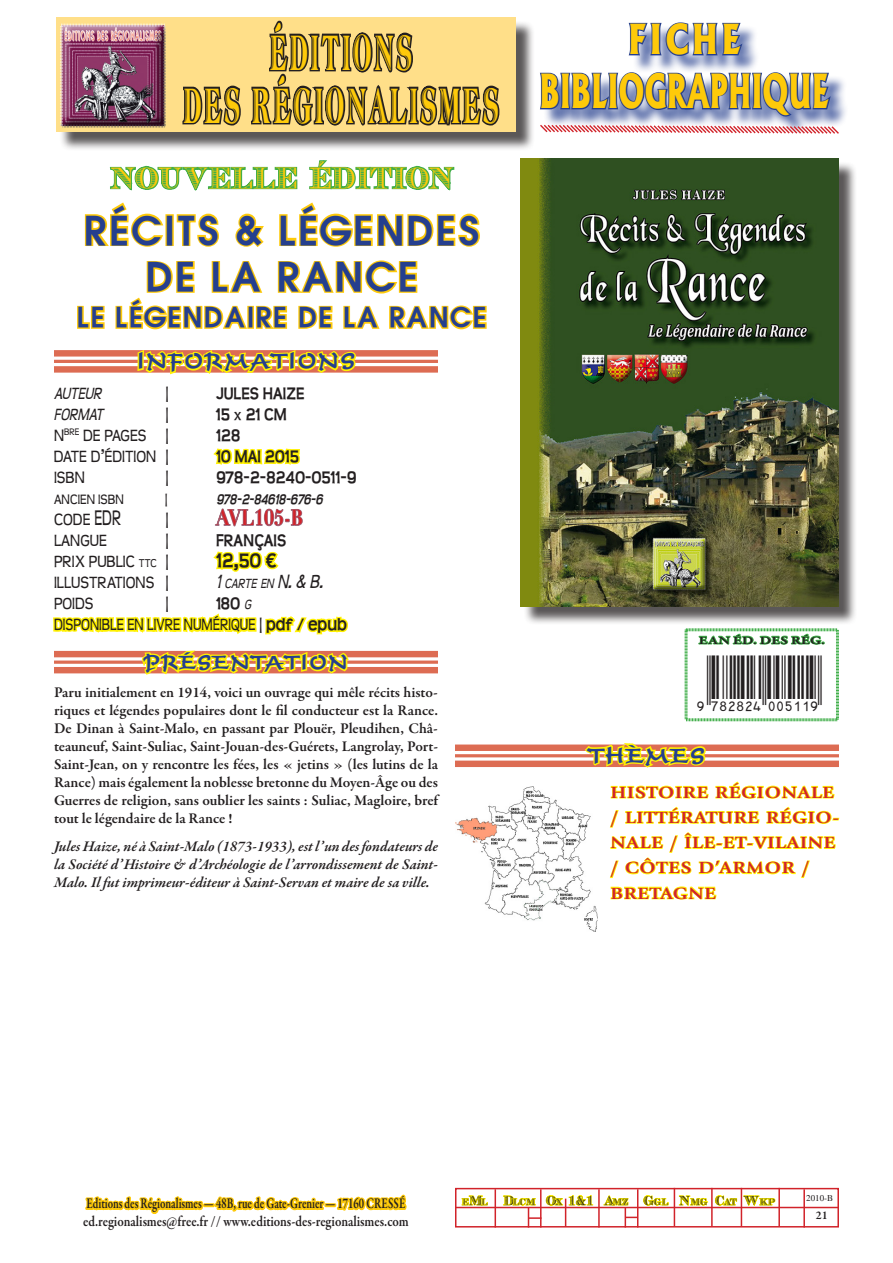
<style>
.page{position:relative;width:893px;height:1263px;background:#fff}
.page>*{position:absolute;margin:0;border:0;box-sizing:border-box;transform-origin:0 0}
.t1{font:48.75px/52.9px "Atlantic Inline";letter-spacing:.09em;color:#feca0a;text-align:center;scale:.45 1}
.t2{font:800 45px "Albertus";color:#feca0a;scale:.64 1}
.t3{font:800 39.6px "Albertus";letter-spacing:.1em;color:#feca0a;scale:.82 1}
.t4{font:700 39px/46.8px "Trendex SSK Semi";letter-spacing:.075em;color:#253f8e;text-align:center}
.t5{font:29.7px "Trib S Caps SSK";letter-spacing:.03em;color:#feca0a;scale:.82 1}
.t6{font:700 27px "Trendex SSK Semi";letter-spacing:.075em;color:#253f8e}
.t7{font:500 22.5px "Time Scr D";letter-spacing:.075em;color:#253f8e}
.t8{font:700 21.6px "Didot LT Std";color:#d1232a;scale:.83 1}
.t9{font:500 21px "Time Scr D";letter-spacing:.075em;color:#253f8e}
.t10{font:700 21px "Teen";color:#231f20;scale:.9 1}
.t11{font:18px "Teen";color:#231f20;scale:.9 1}
.t12{font:700 18px "Teen";color:#231f20;scale:.9 1}
.t13{font:18px/21px "Teen";color:#231f20;scale:.82 1}
.t14{font:italic 18px "Teen";color:#231f20;scale:.9 1}
.t15{font:700 16.8px/25.2px "Giovanni";letter-spacing:.04em;color:#d1232a;scale:1.19 1}
.t16{font:600 15px/18px "Garamond Premr Pro";color:#231f20;text-align:justify}
.t17{font:italic 600 15px/18px "Garamond Premr Pro";color:#231f20;text-align:justify}
.t18{font:600 15px/18px "Garamond Premr Pro";color:#231f20;scale:.72 1}
.t19{font:italic 700 15px "Teen";color:#231f20;scale:.9 1}
.t20{font:15px "Teen";color:#231f20;scale:.9 1}
.t21{font:700 15px "Teen";color:#231f20;scale:.9 1}
.t22{font:italic 14.7px "Teen";color:#231f20;scale:.9 1}
.t23{font:600 12px "Garamond Premr Pro";color:#231f20}
.t24{font:600 11.25px "Garamond Premr Pro";letter-spacing:.02em;color:#231f20;scale:1.33 1}
.t25{font:9.3px "Trib S Caps SSK";letter-spacing:.045em;color:#231f20;scale:.82 1}
.t26{font:9px "Times";color:#231f20}
.s1{font-size:12.6px}
.s2{font-weight:700}
.s3{font-size:23.4px}
.s4{font-size:21px}
.s5{font-style:italic;font-size:14.7px}
.s6{font-size:13.2px}
</style>
<div class="page">
<svg style="left:85px;top:1196px;width:120px;height:18px"></svg>
<div style="left:203px;top:1203px;width:12px;height:4px;border:3px solid #feca0a"></div>
<svg style="left:213px;top:1196px;width:113px;height:16px"></svg>
<div style="left:324px;top:1203px;width:12px;height:4px;border:3px solid #feca0a"></div>
<svg style="left:335px;top:1194px;width:72px;height:17px"></svg>
<div style="left:543px;top:25px;width:306px;height:110px;background:#253f8e;opacity:.75"></div>
<svg style="left:627px;top:22px;width:117px;height:35px;background:#8b99c2"></svg>
<svg style="left:540px;top:71px;width:300px;height:64px"></svg>
<div style="left:59px;top:20px;width:476px;height:131px;background:#231f20;opacity:.75"></div>
<div style="left:57px;top:18px;width:459px;height:114px;background:#ffdf89"></div>
<svg style="left:174px;top:20px;width:345px;height:119px"></svg>
<div style="left:56px;top:21px;width:111px;height:104px;background:#fff;opacity:.75"></div>
<div style="left:56px;top:24px;width:111px;height:106px;background:#231f20;opacity:.75"></div>
<svg style="left:461px;top:1195px;width:27px;height:11px"></svg>
<svg style="left:678px;top:1195px;width:30px;height:11px"></svg>
<svg style="left:715px;top:1195px;width:22px;height:12px"></svg>
<svg style="left:743px;top:1195px;width:33px;height:11px"></svg>
<div style="left:455px;top:1188px;width:384px;height:39px;border:2px solid #d1232a"></div>
<hr style="left:455px;top:1207px;width:384px;height:1px;background:#d1232a">
<hr style="left:495px;top:1189px;width:1px;height:38px;background:#d1232a">
<hr style="left:540px;top:1189px;width:2px;height:38px;background:#d1232a">
<hr style="left:598px;top:1189px;width:2px;height:38px;background:#d1232a">
<hr style="left:637px;top:1189px;width:1px;height:38px;background:#d1232a">
<svg style="left:603px;top:1195px;width:66px;height:32px"></svg>
<hr style="left:674px;top:1188px;width:1px;height:38px;background:#d1232a">
<hr style="left:711px;top:1188px;width:2px;height:38px;background:#d1232a">
<hr style="left:803px;top:1189px;width:2px;height:38px;background:#d1232a">
<svg style="left:503px;top:1192px;width:90px;height:35px"></svg>
<hr style="left:741px;top:1188px;width:1px;height:38px;background:#d1232a">
<hr style="left:778px;top:1188px;width:2px;height:38px;background:#d1232a">
<svg style="left:109px;top:165px;width:189px;height:26px"></svg>
<svg style="left:309px;top:160px;width:146px;height:31px"></svg>
<div style="left:54px;top:350px;width:384px;height:7px;background:#dd6c53"></div>
<hr style="left:54px;top:360px;width:384px;height:3px;background:#dd6c53">
<div style="left:54px;top:366px;width:384px;height:7px;background:#dd6c53"></div>
<div style="left:54px;top:651px;width:384px;height:6px;background:#dd6c53"></div>
<svg style="left:351px;top:660px;width:87px;height:4px"></svg>
<div style="left:54px;top:667px;width:384px;height:6px;background:#dd6c53"></div>
<svg style="left:213px;top:448px;width:87px;height:17px"></svg>
<svg style="left:215px;top:508px;width:88px;height:19px"></svg>
<svg style="left:213px;top:551px;width:66px;height:21px"></svg>
<svg style="left:53px;top:613px;width:298px;height:62px"></svg>
<svg style="left:84px;top:202px;width:80px;height:45px"></svg>
<div style="left:165px;top:214px;width:9px;height:32px;border:3px solid #feca0a"></div>
<svg style="left:176px;top:213px;width:43px;height:34px"></svg>
<svg style="left:235px;top:213px;width:29px;height:34px"></svg>
<svg style="left:279px;top:202px;width:201px;height:45px"></svg>
<svg style="left:77px;top:305px;width:28px;height:24px"></svg>
<svg style="left:114px;top:260px;width:373px;height:115px"></svg>
<div style="left:523px;top:161px;width:334px;height:464px;background:#231f20;opacity:.75"></div>
<img style="left:521px;top:159px;width:318px;height:447px">
<div style="left:455px;top:744px;width:384px;height:7px;background:#dd6c53"></div>
<hr style="left:455px;top:754px;width:384px;height:3px;background:#dd6c53">
<div style="left:455px;top:761px;width:384px;height:6px;background:#dd6c53"></div>
<svg style="left:583px;top:743px;width:256px;height:189px"></svg>
<img style="left:456px;top:787px;width:142px;height:144px">
<svg style="left:684px;top:628px;width:155px;height:94px"></svg>
<h1 class="t1" style="left:183px;top:25px;width:703px">ÉDITIONS<br>DES RÉGIONALISMES</h1>
<h3 class="t5" style="left:110px;top:161px;width:420px">NOUVELLE ÉDITION</h3>
<h3 class="t4" style="left:85px;top:206px;width:396px">RÉCITS &amp; LÉGENDES<br>DE LA RANCE</h3>
<h3 class="t6" style="left:78px;top:300px;width:410px">LE LÉGENDAIRE DE LA RANCE</h3>
<h3 class="t7" style="left:137px;top:348px;width:220px">INFORMATIONS</h3>
<p class="t14" style="left:54px;top:384px;width:54px">AUTEUR</p>
<p class="t12" style="left:166px;top:383px;width:5px">|</p>
<p class="t12" style="left:216px;top:383px;width:100px">JULES HAIZE</p>
<p class="t14" style="left:54px;top:405px;width:56px">FORMAT</p>
<p class="t12" style="left:166px;top:404px;width:5px">|</p>
<p class="t12" style="left:216px;top:404px;width:80px">15 <span class="s1">x</span> 21 CM</p>
<p class="t11" style="left:54px;top:426px;width:129px">N<sup>BRE</sup> DE PAGES <span class="s2">|</span></p>
<p class="t12" style="left:216px;top:425px;width:29px">128</p>
<p class="t11" style="left:54px;top:447px;width:129px">DATE D’ÉDITION <span class="s2">|</span></p>
<p class="t12" style="left:216px;top:446px;width:94px">10 MAI 2015</p>
<p class="t11" style="left:54px;top:468px;width:36px">ISBN</p>
<p class="t12" style="left:166px;top:467px;width:5px">|</p>
<p class="t12" style="left:216px;top:467px;width:158px">978-2-8240-0511-9</p>
<p class="t20" style="left:54px;top:491px;width:79px">ANCIEN ISBN</p>
<p class="t21" style="left:165px;top:491px;width:4px">|</p>
<p class="t19" style="left:216px;top:491px;width:120px">978-2-84618-676-6</p>
<p class="t11" style="left:54px;top:510px;width:76px">CODE <span class="s3">EDR</span></p>
<p class="t12" style="left:166px;top:509px;width:5px">|</p>
<h3 class="t8" style="left:216px;top:504px;width:106px">AVL105-B</h3>
<p class="t11" style="left:54px;top:531px;width:60px">LANGUE</p>
<p class="t12" style="left:166px;top:530px;width:5px">|</p>
<p class="t12" style="left:216px;top:530px;width:80px">FRANÇAIS</p>
<p class="t11" style="left:54px;top:552px;width:129px">PRIX PUBLIC <span class="s1">ttc</span> <span class="s2">|</span></p>
<h3 class="t10" style="left:216px;top:548px;width:69px">12,50 €</h3>
<p class="t11" style="left:54px;top:573px;width:129px">ILLUSTRATIONS <span class="s2">|</span></p>
<p class="t22" style="left:216px;top:575px;width:120px"><span class="s4">1</span> CARTE EN <span class="s4">N. &amp; B.</span></p>
<p class="t11" style="left:54px;top:594px;width:45px">POIDS</p>
<p class="t12" style="left:166px;top:593px;width:5px">|</p>
<p class="t13" style="left:54px;top:593px;width:359px;text-indent:162px"><span class="s2">180</span> <span class="s5">G<br></span>DISPONIBLE EN LIVRE NUMÉRIQUE <span class="s2">| pdf / epub</span></p>
<h3 class="t9" style="left:144px;top:650px;width:205px">PRÉSENTATION</h3>
<p class="t16" style="left:54px;top:683px;width:385px">Paru initialement en 1914, voici un ouvrage qui mêle récits histo&shy;riques et légendes populaires dont le fil conducteur est la Rance.<br>De Dinan à Saint-Malo, en passant par Plouër, Pleudihen, Châ&shy;teauneuf, Saint-Suliac, Saint-Jouan-des-Guérets, Langrolay, Port-Saint-Jean, on y rencontre les fées, les « jetins » (les lutins de la Rance) mais également la noblesse bretonne du Moyen-Âge ou des Guerres de religion, sans oublier les saints : Suliac, Magloire, bref tout le légendaire de la Rance !</p>
<p class="t17" style="left:54px;top:838px;width:386px">Jules Haize, né à Saint-Malo (1873-1933), est l’un des fondateurs de la Société d’Histoire &amp; d’Archéologie de l’arrondissement de Saint-Malo. Il fut imprimeur-éditeur à Saint-Servan et maire de sa ville.</p>
<h3 class="t3" style="left:628px;top:15px;width:140px">FICHE</h3>
<h2 class="t2" style="left:539px;top:63px;width:455px">BIBLIOGRAPHIQUE</h2>
<p class="t24" style="left:699px;top:633px;width:96px">EAN ÉD. DES RÉG.</p>
<h3 class="t7" style="left:589px;top:742px;width:118px">THÈMES</h3>
<p class="t15" style="left:610px;top:780px;width:193px">HISTOIRE RÉGIONALE / LITTÉRATURE RÉGIO-<br>NALE / ÎLE-ET-VILAINE / CÔTES D’ARMOR /<br>BRETAGNE</p>
<p class="t18" style="left:83px;top:1195px;width:454px">Editions des Régionalismes — 48B, rue de Gate-Grenier — 17160 CRESSÉ ed.regionalismes@free.fr // www.editions-des-regionalismes.com</p>
<p class="t25" style="left:462px;top:1196px;width:383px">E<span class="s6">M</span>L <span class="s6">D</span>LCM <span class="s6">O</span>X <span class="s6">1&amp;1</span> <span class="s6">A</span>MZ <span class="s6">G</span>GL <span class="s6">N</span>MG <span class="s6">C</span>AT <span class="s6">W</span>KP</p>
<p class="t26" style="left:806px;top:1192px;width:28px">2010-B</p>
<p class="t23" style="left:816px;top:1208px;width:13px">21</p>
</div>
